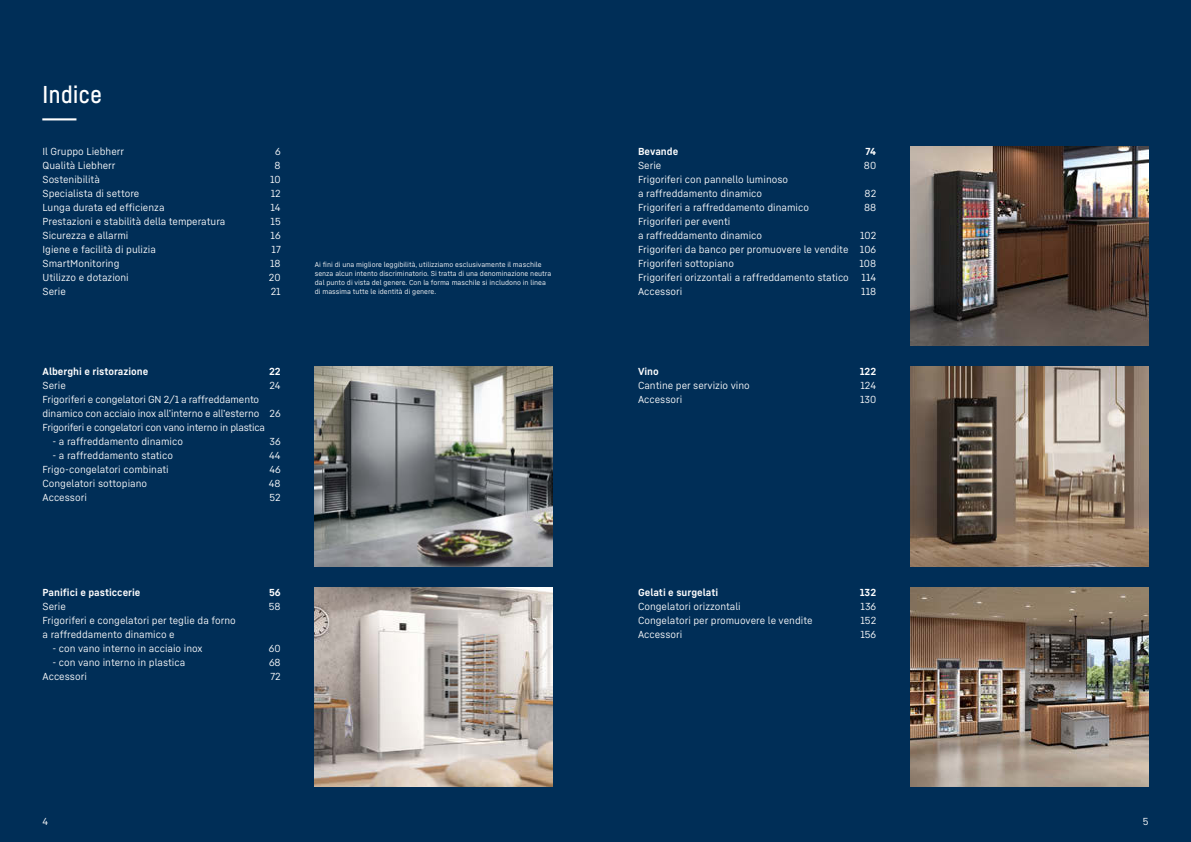
<style>
.page{position:relative;width:1191px;height:842px;background:#002e57}
.page>*{position:absolute;margin:0;border:0;box-sizing:border-box;transform-origin:0 0}
.t1{font:24px/31.5px "Liebherr Head Regular 2";letter-spacing:.02em;color:#fff}
.t2{font:10px/14px "Liebherr Text Regular 2";color:#fff}
.t3{font:700 10px "Liebherr Text";color:#fff}
.t4{font:7px/9px "Liebherr Text Regular 2";color:#fff}
</style>
<div class="page">
<img style="left:315px;top:367px;width:238px;height:199px">
<img style="left:315px;top:587px;width:238px;height:200px">
<img style="left:910px;top:146px;width:238px;height:200px">
<img style="left:910px;top:367px;width:238px;height:199px">
<img style="left:910px;top:587px;width:238px;height:200px">
<h1 class="t1" style="left:43px;top:78px;width:61px">Indice ---</h1>
<p class="t2" style="left:43px;top:144px;width:83px">Il Gruppo Liebherr</p>
<p class="t2" style="left:275px;top:144px;width:7px">6</p>
<p class="t2" style="left:43px;top:158px;width:75px">Qualità Liebherr</p>
<p class="t2" style="left:275px;top:158px;width:8px">8</p>
<p class="t2" style="left:43px;top:172px;width:59px">Sostenibilità</p>
<p class="t2" style="left:270px;top:172px;width:12px">10</p>
<p class="t2" style="left:43px;top:186px;width:98px">Specialista di settore</p>
<p class="t2" style="left:271px;top:186px;width:11px">12</p>
<p class="t2" style="left:43px;top:200px;width:123px">Lunga durata ed efficienza</p>
<p class="t2" style="left:270px;top:200px;width:12px">14</p>
<p class="t2" style="left:43px;top:214px;width:184px">Prestazioni e stabilità della temperatura</p>
<p class="t2" style="left:270px;top:214px;width:12px">15</p>
<p class="t2" style="left:43px;top:228px;width:87px">Sicurezza e allarmi</p>
<p class="t2" style="left:271px;top:228px;width:12px">16</p>
<p class="t2" style="left:43px;top:242px;width:115px">Igiene e facilità di pulizia</p>
<p class="t2" style="left:272px;top:242px;width:11px">17</p>
<p class="t2" style="left:43px;top:256px;width:78px">SmartMonitoring</p>
<p class="t2" style="left:270px;top:256px;width:12px">18</p>
<p class="t2" style="left:43px;top:270px;width:88px">Utilizzo e dotazioni</p>
<p class="t2" style="left:269px;top:270px;width:13px">20</p>
<p class="t2" style="left:43px;top:284px;width:25px">Serie</p>
<p class="t2" style="left:271px;top:284px;width:11px">21</p>
<p class="t3" style="left:43px;top:365px;width:107px">Alberghi e ristorazione</p>
<p class="t3" style="left:269px;top:365px;width:13px">22</p>
<p class="t2" style="left:43px;top:378px;width:25px">Serie</p>
<p class="t2" style="left:269px;top:378px;width:13px">24</p>
<p class="t2" style="left:43px;top:392px;width:240px">Frigoriferi e congelatori GN 2/1 a raffreddamento dinamico con acciaio inox all’interno e all’esterno 26<br>Frigoriferi e congelatori con vano interno in plastica</p>
<p class="t2" style="left:52px;top:434px;width:132px">- a raffreddamento dinamico</p>
<p class="t2" style="left:269px;top:434px;width:13px">36</p>
<p class="t2" style="left:52px;top:448px;width:122px">- a raffreddamento statico</p>
<p class="t2" style="left:269px;top:448px;width:13px">44</p>
<p class="t2" style="left:43px;top:462px;width:128px">Frigo-congelatori combinati</p>
<p class="t2" style="left:269px;top:462px;width:13px">46</p>
<p class="t2" style="left:43px;top:476px;width:106px">Congelatori sottopiano</p>
<p class="t2" style="left:269px;top:476px;width:13px">48</p>
<p class="t2" style="left:43px;top:490px;width:46px">Accessori</p>
<p class="t2" style="left:269px;top:490px;width:13px">52</p>
<p class="t4" style="left:315px;top:260px;width:238px">Ai fini di una migliore leggibilità, utilizziamo esclusivamente il maschile senza alcun intento discriminatorio. Si tratta di una denominazione neutra dal punto di vista del genere. Con la forma maschile si includono in linea di massima tutte le identità di genere.</p>
<p class="t3" style="left:43px;top:585px;width:99px">Panifici e pasticcerie</p>
<p class="t3" style="left:269px;top:585px;width:13px">56</p>
<p class="t2" style="left:43px;top:599px;width:25px">Serie</p>
<p class="t2" style="left:269px;top:599px;width:13px">58</p>
<p class="t2" style="left:43px;top:613px;width:195px">Frigoriferi e congelatori per teglie da forno a raffreddamento dinamico e</p>
<p class="t2" style="left:52px;top:641px;width:152px">- con vano interno in acciaio inox</p>
<p class="t2" style="left:269px;top:641px;width:13px">60</p>
<p class="t2" style="left:52px;top:655px;width:134px">- con vano interno in plastica</p>
<p class="t2" style="left:269px;top:655px;width:13px">68</p>
<p class="t2" style="left:43px;top:669px;width:46px">Accessori</p>
<p class="t2" style="left:270px;top:669px;width:12px">72</p>
<p class="t3" style="left:638px;top:144px;width:42px">Bevande</p>
<p class="t3" style="left:865px;top:144px;width:12px">74</p>
<p class="t2" style="left:638px;top:158px;width:25px">Serie</p>
<p class="t2" style="left:864px;top:158px;width:14px">80</p>
<p class="t2" style="left:638px;top:172px;width:152px">Frigoriferi con pannello luminoso a raffreddamento dinamico</p>
<p class="t2" style="left:864px;top:186px;width:13px">82</p>
<p class="t2" style="left:638px;top:200px;width:172px">Frigoriferi a raffreddamento dinamico</p>
<p class="t2" style="left:864px;top:200px;width:14px">88</p>
<p class="t2" style="left:638px;top:214px;width:126px">Frigoriferi per eventi<br>a raffreddamento dinamico</p>
<p class="t2" style="left:638px;top:228px;width:240px;text-align:justify;text-indent:222px">102<br>Frigoriferi da banco per promuovere le vendite 106<br>Frigoriferi sottopiano</p>
<p class="t2" style="left:859px;top:256px;width:18px">108</p>
<p class="t2" style="left:638px;top:270px;width:212px">Frigoriferi orizzontali a raffreddamento statico</p>
<p class="t2" style="left:861px;top:270px;width:16px">114</p>
<p class="t2" style="left:638px;top:284px;width:46px">Accessori</p>
<p class="t2" style="left:861px;top:284px;width:16px">118</p>
<p class="t3" style="left:638px;top:365px;width:22px">Vino</p>
<p class="t3" style="left:859px;top:365px;width:18px">122</p>
<p class="t2" style="left:638px;top:378px;width:113px">Cantine per servizio vino</p>
<p class="t2" style="left:860px;top:378px;width:17px">124</p>
<p class="t2" style="left:638px;top:392px;width:46px">Accessori</p>
<p class="t2" style="left:860px;top:392px;width:18px">130</p>
<p class="t3" style="left:638px;top:585px;width:82px">Gelati e surgelati</p>
<p class="t3" style="left:859px;top:585px;width:18px">132</p>
<p class="t2" style="left:638px;top:599px;width:104px">Congelatori orizzontali</p>
<p class="t2" style="left:860px;top:599px;width:17px">136</p>
<p class="t2" style="left:638px;top:613px;width:176px">Congelatori per promuovere le vendite</p>
<p class="t2" style="left:860px;top:613px;width:17px">152</p>
<p class="t2" style="left:638px;top:627px;width:46px">Accessori</p>
<p class="t2" style="left:860px;top:627px;width:17px">156</p>
<p class="t2" style="left:43px;top:814px;width:7px">4</p>
<p class="t2" style="left:1142px;top:814px;width:7px">5</p>
</div>
